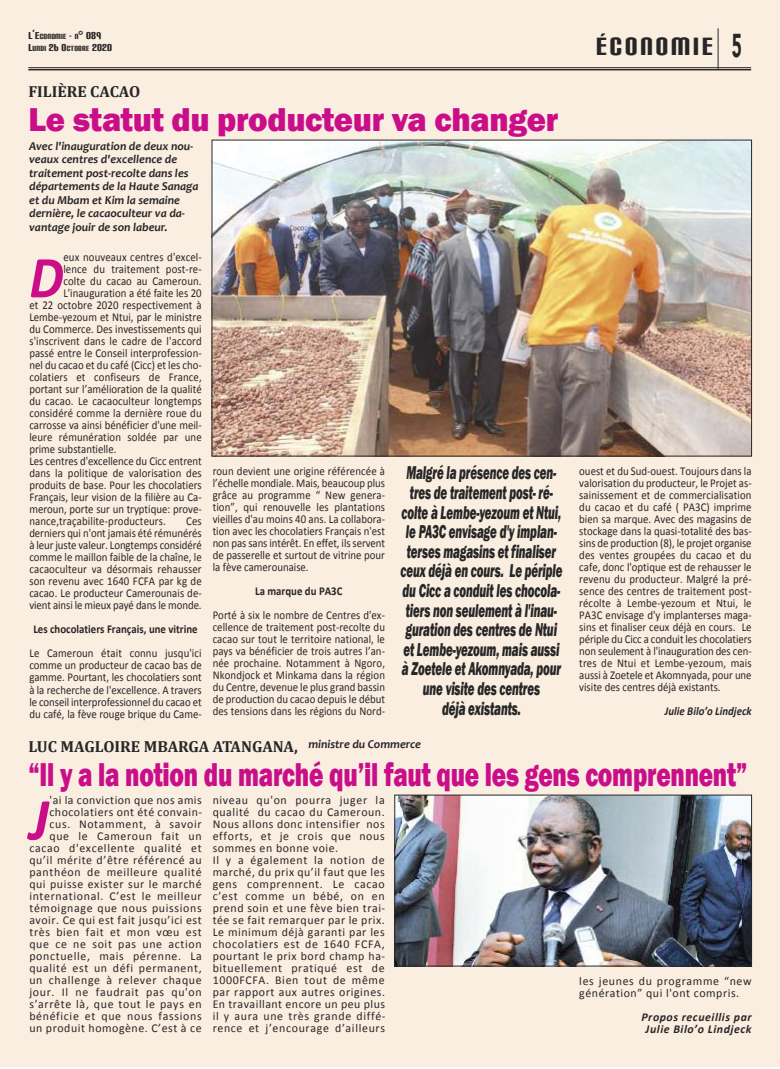
<style>
.page{position:relative;width:780px;height:1069px;background:#fff}
.page>*{position:absolute;margin:0;border:0;box-sizing:border-box;transform-origin:0 0}
.t1{font:italic 700 60px "Calibri";color:#ca0d89;scale:.9 1}
.t2{font:italic 700 60px "Calibri";color:#ca0d89}
.t3{font:800 34px "Franklin Gothic";letter-spacing:-.01em;color:#ca0d89;scale:.72 1}
.t4{font:800 34px "Franklin Gothic";letter-spacing:-.01em;color:#ca0d89;scale:.96 1}
.t5{font:900 33px "Avenir";color:#272627;scale:.52 1}
.t6{font:30px "Carbon Block";letter-spacing:.1em;color:#272627}
.t7{font:italic 800 19.1px/19.6px "Franklin Gothic";letter-spacing:-.01em;color:#272627;text-align:center;scale:.61 1}
.t8{font:700 16px "Cambria";color:#272627}
.t9{font:12px/12px "Calibri";letter-spacing:.04em;color:#272627;text-align:justify;scale:.9 1}
.t10{font:12px/12px "Calibri";letter-spacing:.04em;color:#272627}
.t11{font:12px "Calibri";color:#272627;scale:.9 1}
.t12{font:12px "Calibri";letter-spacing:.01em;color:#272627;scale:.9 1}
.t13{font:italic 700 12px/13.5px "Candara";color:#272627}
.t14{font:700 12px "Calibri";color:#272627;scale:.9 1}
.t15{font:italic 700 12px/12px "Calibri";letter-spacing:.045em;color:#272627;text-align:center}
.t16{font:12px "Calibri";letter-spacing:.005em;color:#272627;scale:.9 1}
.t17{font:italic 700 12px "Calibri";color:#272627;scale:.9 1}
.t18{font:9px/11.5px "Carbon Block";letter-spacing:.02em;color:#272627}
.s1{font-size:12px}
.s2{font-family:"Bauhaus 93";font-size:12px}
</style>
<div class="page">
<div style="left:0;top:0;width:780px;height:1067px;background:#faeee0"></div>
<hr style="left:28px;top:67px;width:723px;height:1px;background:#272627">
<hr style="left:28px;top:69px;width:723px;height:1px;background:#272627">
<hr style="left:717px;top:28px;width:1px;height:41px;background:#272627">
<img style="left:214px;top:142px;width:535px;height:312px">
<img style="left:396px;top:797px;width:353px;height:167px">
<div style="left:394px;top:795px;width:357px;height:171px;border:1px solid #272627"></div>
<p class="t18" style="left:28px;top:31px;width:85px"><span class="s1">L’E</span>CONOMIE <span class="s1">-</span> N<span class="s2">°</span> <span class="s1">089<br>L</span>UNDI <span class="s1">26 O</span>CTOBRE <span class="s1">2020</span></p>
<h3 class="t6" style="left:596px;top:31px;width:118px">ÉCONOMIE</h3>
<h3 class="t8" style="left:28px;top:81px;width:113px">FILIÈRE CACAO</h3>
<h2 class="t4" style="left:29px;top:99px;width:553px">Le statut du producteur va changer</h2>
<p class="t13" style="left:29px;top:140px;width:171px">Avec l'inauguration de deux nou&shy;veaux centres d'excellence de traitement post-recolte dans les départements de la Haute Sanaga et du Mbam et Kim la semaine dernière, le cacaoculteur va da&shy;vantage jouir de son labeur.</p>
<h3 class="t5" style="left:732px;top:24px;width:21px">5</h3>
<p class="t12" style="left:63px;top:250px;width:155px">eux nouveaux centres d'excel-</p>
<p class="t12" style="left:63px;top:262px;width:155px">lence du traitement post-re-</p>
<p class="t12" style="left:63px;top:274px;width:155px">colte du cacao au Cameroun.</p>
<p class="t11" style="left:63px;top:286px;width:155px">L'inauguration a été faite les 20</p>
<p class="t12" style="left:29px;top:298px;width:193px">et 22 octobre 2020 respectivement à</p>
<p class="t11" style="left:29px;top:310px;width:193px">Lembe-yezoum et Ntui, par le ministre</p>
<p class="t11" style="left:29px;top:322px;width:193px">du Commerce. Des investissements qui</p>
<p class="t12" style="left:29px;top:334px;width:193px">s'inscrivent dans le cadre de l'accord</p>
<p class="t16" style="left:29px;top:346px;width:193px">passé entre le Conseil interprofession-</p>
<p class="t11" style="left:29px;top:358px;width:193px">nel du cacao et du café (Cicc) et les cho-</p>
<p class="t12" style="left:29px;top:370px;width:193px">colatiers et confiseurs de France,</p>
<p class="t11" style="left:29px;top:382px;width:193px">portant sur l’amélioration de la qualité</p>
<p class="t12" style="left:29px;top:394px;width:193px">du cacao. Le cacaoculteur longtemps</p>
<p class="t12" style="left:29px;top:406px;width:193px">considéré comme la dernière roue du</p>
<p class="t11" style="left:29px;top:418px;width:193px">carrosse va ainsi bénéficier d'une meil-</p>
<p class="t12" style="left:29px;top:430px;width:193px">leure rémunération soldée par une</p>
<p class="t11" style="left:29px;top:442px;width:98px">prime substantielle.</p>
<p class="t11" style="left:29px;top:454px;width:193px">Les centres d'excellence du Cicc entrent</p>
<p class="t12" style="left:29px;top:466px;width:193px">dans la politique de valorisation des</p>
<p class="t11" style="left:29px;top:478px;width:193px">produits de base. Pour les chocolatiers</p>
<p class="t11" style="left:29px;top:490px;width:193px">Français, leur vision de la filière au Ca-</p>
<p class="t11" style="left:29px;top:502px;width:193px">meroun, porte sur un tryptique: prove-</p>
<p class="t12" style="left:29px;top:514px;width:153px">nance,traçabilite-producteurs.</p>
<h1 class="t1" style="left:29px;top:252px;width:39px">D</h1>
<p class="t9" style="left:29px;top:515px;width:193px;text-indent:157px">Ces derniers qui n'ont jamais été rémunérés à leur juste valeur. Longtemps considéré comme le maillon faible de la chaîne, le cacaoculteur va désormais rehausser son revenu avec 1640 FCFA par kg de cacao. Le producteur Camerounais de&shy;vient ainsi le mieux payé dans le monde.</p>
<p class="t14" style="left:33px;top:624px;width:184px">Les chocolatiers Français, une vitrine</p>
<p class="t9" style="left:29px;top:647px;width:193px">Le Cameroun était connu jusqu'ici comme un producteur de cacao bas de gamme. Pourtant, les chocolatiers sont à la recherche de l'excellence. A travers le conseil interprofessionnel du cacao et du café, la fève rouge brique du Came-</p>
<p class="t9" style="left:213px;top:465px;width:193px">roun devient une origine référencée à l’échelle mondiale. Mais, beaucoup plus grâce au programme “ New genera&shy;tion”, qui renouvelle les plantations vieilles d'au moins 40 ans. La collabora&shy;tion avec les chocolatiers Français n'est non pas sans intérêt. En effet, ils servent de passerelle et surtout de vitrine pour la fève camerounaise.</p>
<p class="t14" style="left:255px;top:586px;width:98px">La marque du PA3C</p>
<p class="t9" style="left:213px;top:609px;width:193px">Porté à six le nombre de Centres d'ex&shy;cellence de traitement post-recolte du cacao sur tout le territoire national, le pays va bénéficier de trois autres l’an&shy;née prochaine. Notamment à Ngoro, Nkondjock et Minkama dans la région du Centre, devenue le plus grand bassin de production du cacao depuis le début des tensions dans les régions du Nord-</p>
<p class="t7" style="left:400px;top:463px;width:267px">Malgré la présence des cen&shy;tres de traitement post- ré&shy;colte à Lembe-yezoum et Ntui, le PA3C envisage d'y implan&shy;terses magasins et finaliser ceux déjà en cours. Le périple du Cicc a conduit les chocola&shy;tiers non seulement à l'inau&shy;guration des centres de Ntui et Lembe-yezoum, mais aussi à Zoetele et Akomnyada, pour une visite des centres<br>déjà existants.</p>
<h3 class="t8" style="left:28px;top:736px;width:394px">LUC MAGLOIRE MBARGA ATANGANA, <sup>ministre</sup> <sup>du</sup> <sup>Commerce</sup></h3>
<p class="t9" style="left:579px;top:465px;width:193px">ouest et du Sud-ouest. Toujours dans la valorisation du producteur, le Projet as&shy;sainissement et de commercialisation du cacao et du café ( PA3C) imprime bien sa marque. Avec des magasins de stockage dans la quasi-totalité des bas&shy;sins de production (8), le projet organise des ventes groupées du cacao et du cafe, donc l'optique est de rehausser le revenu du producteur. Malgré la pré&shy;sence des centres de traitement post&shy;récolte à Lembe-yezoum et Ntui, le PA3C envisage d'y implanterses maga&shy;sins et finaliser ceux déjà en cours. Le périple du Cicc a conduit les chocolatiers non seulement à l'inauguration des cen&shy;tres de Ntui et Lembe-yezoum, mais aussi à Zoetele et Akomnyada, pour une visite des centres déjà existants.</p>
<p class="t17" style="left:665px;top:706px;width:98px">Julie Bilo’o Lindjeck</p>
<h2 class="t3" style="left:29px;top:754px;width:999px">“Il y a la notion du marché qu’il faut que les gens comprennent”</h2>
<p class="t10" style="left:29px;top:793px;width:174px;text-align:right">'ai la conviction que nos amis chocolatiers ont été convain&shy;cus. Notamment, à savoir que le Cameroun fait un cacao d'excellente qualité et qu’il mérite d’être référencé au panthéon de meilleure qualité qui puisse exister sur le marché international. C’est le meilleur témoignage que nous puissions avoir. Ce qui est fait jusqu’ici est très bien fait et mon vœu est que ce ne soit pas une action ponctuelle, mais pérenne. La qualité est un défi permanent, un challenge à relever chaque jour. Il ne faudrait pas qu'on s’arrête là, que tout le pays en bénéficie et que nous fassions un produit homogène. C’est à ce</p>
<p class="t10" style="left:213px;top:793px;width:174px">niveau qu'on pourra juger la qualité du cacao du Cameroun.<br>Nous allons donc intensifier nos efforts, et je crois que nous sommes en bonne voie.<br>Il y a également la notion de marché, du prix qu’il faut que les gens comprennent. Le cacao c’est comme un bébé, on en prend soin et une fève bien trai&shy;tée se fait remarquer par le prix.<br>Le minimum déjà garanti par les chocolatiers est de 1640 FCFA, pourtant le prix bord champ ha&shy;bituellement pratiqué est de<br>1000FCFA. Bien tout de même par rapport aux autres origines.<br>En travaillant encore un peu plus il y aura une très grande diffé&shy;rence et j’encourage d’ailleurs</p>
<h1 class="t2" style="left:29px;top:794px;width:21px">J</h1>
<p class="t10" style="left:579px;top:975px;width:174px">les jeunes du programme “new génération” qui l'ont compris.</p>
<p class="t15" style="left:641px;top:1012px;width:112px">Propos recueillis par<br>Julie Bilo’o Lindjeck</p>
</div>
